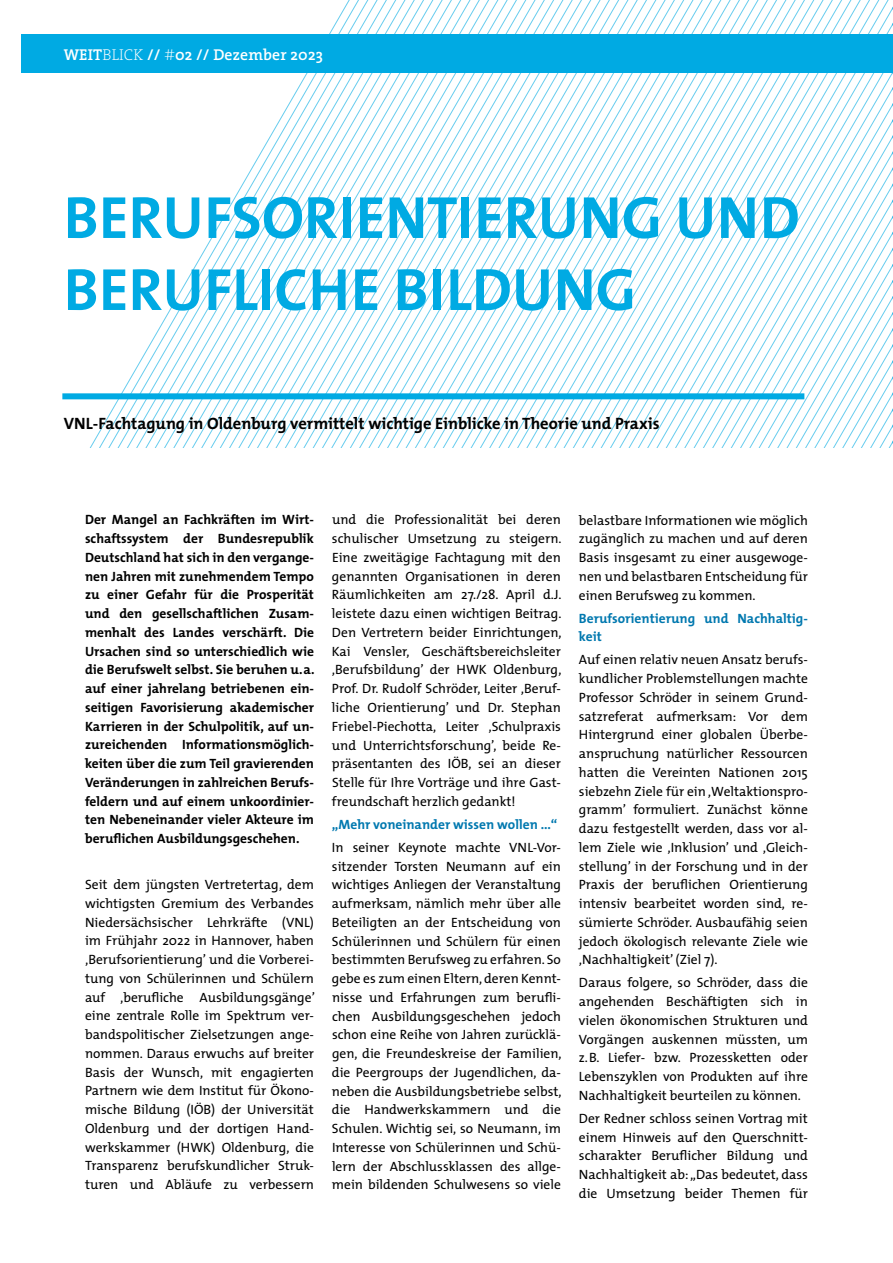
<style>
.page{position:relative;width:893px;height:1263px;background:#fff}
.page>*{position:absolute;margin:0;border:0;box-sizing:border-box;transform-origin:0 0}
.t1{font:700 60px/72px "The Mix";color:#00aae3}
.t2{font:700 16.5px "The Mix";color:#000}
.t3{font:600 15.75px "The Serif";letter-spacing:.01em;color:#fff}
.t4{font:13.5px/18.8px "The Mix";color:#000;text-align:justify}
.t5{font:700 13.5px/18.8px "The Mix";color:#000;text-align:justify}
.t6{font:700 13.5px/18.8px "The Mix";color:#0078af}
.s1{font-weight:200}
</style>
<div class="page">
<svg style="left:21px;top:0;width:871px;height:448px"></svg>
<svg style="left:892px;top:6px;width:1px;height:438px"></svg>
<div style="left:21px;top:34px;width:872px;height:38px;background:#00aae3"></div>
<div style="left:62px;top:393px;width:742px;height:6px;background:#00aae3"></div>
<p class="t3" style="left:64px;top:42px;width:261px">WEIT<span class="s1">BLICK</span> // <span class="s1">#</span>02 // Dezember 2023</p>
<p class="t3" style="left:64px;top:45px;width:207px">Lehrstoff // #03 // Juni 2012</p>
<h1 class="t1" style="left:64px;top:180px;width:738px">BERUFSORIENTIERUNG UND<br>BERUFLICH E BILDUNG</h1>
<p class="t2" style="left:64px;top:410px;width:597px">VNL-Fachtagung in Oldenburg vermittelt wichtige Einblicke in Theorie und Praxis</p>
<p class="t5" style="left:85px;top:510px;width:231px">Der Mangel an Fachkräften im Wirt&shy;schaftssystem der Bundesrepublik Deutschland hat sich in den vergange&shy;nen Jahren mit zunehmendem Tempo zu einer Gefahr für die Prosperität und den gesellschaftlichen Zusam&shy;menhalt des Landes verschärft. Die Ursachen sind so unterschiedlich wie die Berufswelt selbst. Sie beruhen u.a. auf einer jahrelang betriebenen ein&shy;seitigen Favorisierung akademischer Karrieren in der Schulpolitik, auf un&shy;zureichenden Informationsmöglich&shy;keiten über die zum Teil gravierenden Veränderungen in zahlreichen Berufs&shy;feldern und auf einem unkoordinier&shy;ten Nebeneinander vieler Akteure im beruflichen Ausbildungsgeschehen.</p>
<p class="t4" style="left:85px;top:875px;width:231px">Seit dem jüngsten Vertretertag, dem wichtigsten Gremium des Verbandes Niedersächsischer Lehrkräfte (VNL) im Frühjahr 2022 in Hannover, haben ‚Berufsorientierung’ und die Vorberei&shy;tung von Schülerinnen und Schülern auf ‚berufliche Ausbildungsgänge’ eine zentrale Rolle im Spektrum ver&shy;bandspolitischer Zielsetzungen ange&shy;nommen. Daraus erwuchs auf breiter Basis der Wunsch, mit engagierten Partnern wie dem Institut für Ökono&shy;mische Bildung (IÖB) der Universität Oldenburg und der dortigen Hand&shy;werkskammer (HWK) Oldenburg, die Transparenz berufskundlicher Struk&shy;turen und Abläufe zu verbessern</p>
<p class="t4" style="left:332px;top:510px;width:231px">und die Professionalität bei deren schulischer Umsetzung zu steigern.<br>Eine zweitägige Fachtagung mit den genannten Organisationen in deren Räumlichkeiten am 27./28. April d.J. leistete dazu einen wichtigen Beitrag.<br>Den Vertretern beider Einrichtungen, Kai Vensler, Geschäftsbereichsleiter ‚Berufsbildung’ der HWK Oldenburg, Prof. Dr. Rudolf Schröder, Leiter ‚Beruf&shy;liche Orientierung’ und Dr. Stephan Friebel-Piechotta, Leiter ‚Schulpraxis und Unterrichtsforschung’, beide Re&shy;präsentanten des IÖB, sei an dieser Stelle für Ihre Vorträge und ihre Gast&shy;freundschaft herzlich gedankt!</p>
<p class="t6" style="left:332px;top:814px;width:227px">„Mehr voneinander wissen wollen ...“</p>
<p class="t4" style="left:332px;top:837px;width:231px">In seiner Keynote machte VNL-Vor&shy;sitzender Torsten Neumann auf ein wichtiges Anliegen der Veranstaltung aufmerksam, nämlich mehr über alle Beteiligten an der Entscheidung von Schülerinnen und Schülern für einen bestimmten Berufsweg zu erfahren. So gebe es zum einen Eltern,deren Kennt&shy;nisse und Erfahrungen zum berufli&shy;chen Ausbildungsgeschehen jedoch schon eine Reihe von Jahren zurücklä&shy;gen, die Freundeskreise der Familien, die Peergroups der Jugendlichen, da&shy;neben die Ausbildungsbetriebe selbst, die Handwerkskammern und die Schulen. Wichtig sei, so Neumann, im Interesse von Schülerinnen und Schü&shy;lern der Abschlussklassen des allge&shy;mein bildenden Schulwesens so viele</p>
<p class="t4" style="left:579px;top:510px;width:230px">belastbare Informationen wie möglich zugänglich zu machen und auf deren Basis insgesamt zu einer ausgewoge&shy;nen und belastbaren Entscheidung für einen Berufsweg zu kommen.</p>
<p class="t6" style="left:579px;top:608px;width:230px">Berufsorientierung und Nachhaltig&shy;keit</p>
<p class="t4" style="left:579px;top:650px;width:231px">Auf einen relativ neuen Ansatz berufs&shy;kundlicher Problemstellungen machte Professor Schröder in seinem Grund&shy;satzreferat aufmerksam: Vor dem Hintergrund einer globalen Überbe&shy;anspruchung natürlicher Ressourcen hatten die Vereinten Nationen 2015 siebzehn Ziele für ein ‚Weltaktionspro&shy;gramm’ formuliert. Zunächst könne dazu festgestellt werden, dass vor al&shy;lem Ziele wie ‚Inklusion’ und ‚Gleich&shy;stellung’ in der Forschung und in der Praxis der beruflichen Orientierung intensiv bearbeitet worden sind, re&shy;sümierte Schröder. Ausbaufähig seien jedoch ökologisch relevante Ziele wie ‚Nachhaltigkeit’(Ziel 7).</p>
<p class="t4" style="left:579px;top:973px;width:230px">Daraus folgere, so Schröder, dass die angehenden Beschäftigten sich in vielen ökonomischen Strukturen und Vorgängen auskennen müssten, um z.B. Liefer- bzw. Prozessketten oder Lebenszyklen von Produkten auf ihre Nachhaltigkeit beurteilen zu können.</p>
<p class="t4" style="left:579px;top:1108px;width:231px">Der Redner schloss seinen Vortrag mit einem Hinweis auf den Querschnitt&shy;scharakter Beruflicher Bildung und Nachhaltigkeit ab: „Das bedeutet, dass die Umsetzung beider Themen für</p>
</div>
